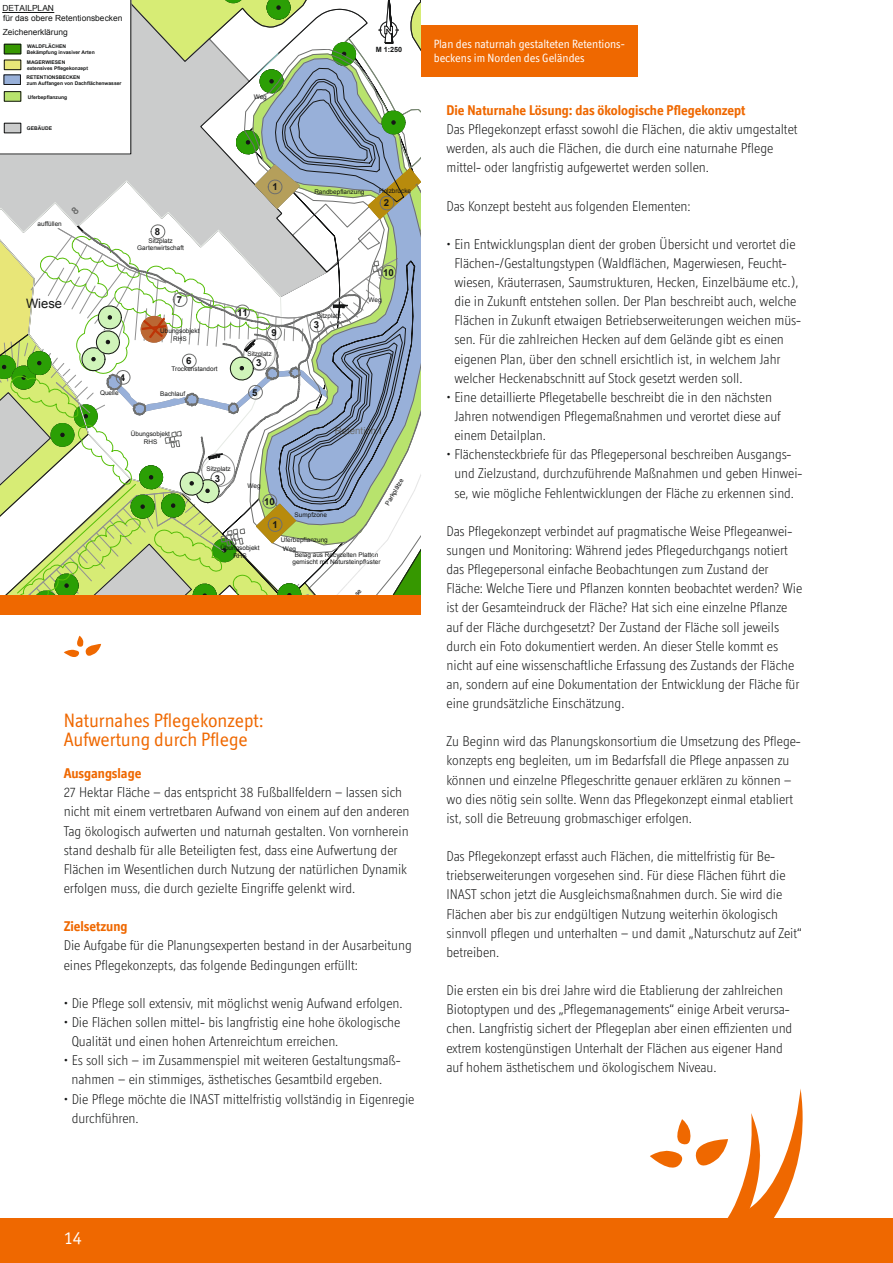
<style>
.page{position:relative;width:893px;height:1263px;background:#fff}
.page>*{position:absolute;margin:0;border:0;box-sizing:border-box;transform-origin:0 0}
.t1{font:19.5px/19.2px "Officina Display ITC";color:#ef6800}
.t2{font:18px "Officina Sans LT";color:#fff}
._01_copy{font:300 14.25px/19.2px "Officina Display ITC";color:#151616}
.Bild{font:12.9px "Arial";color:#151616}
.t3{font:12px/14.4px "Officina Display ITC";color:#fff}
.Bild-2{font:9.75px "Arial";color:#707170}
.Bild-3{font:700 9.6px "Arial";color:#151616}
.Bild-4{font:8.4px/9.8px "Arial";color:#151616}
.Bild-5{font:700 7.2px "Arial";color:#151616}
.Bild-6{font:6.45px/7.5px "Arial";color:#151616;text-align:center}
.Bild-7{font:700 4.95px/6px "Arial";color:#151616}
.s1{font-weight:700;color:#ef6800}
</style>
<div class="page">
<div style="left:0;top:1218px;width:893px;height:45px;background:#ef6800"></div>
<svg style="left:650px;top:1089px;width:153px;height:129px"></svg>
<div style="left:421px;top:26px;width:217px;height:51px;background:#ef6800"></div>
<svg style="left:0;top:0;width:422px;height:657px"></svg>
<p class="Bild-4" style="left:3px;top:3px;width:121px">DETAILPLAN<br>für das obere Retentionsbecken</p>
<p class="Bild-4" style="left:3px;top:28px;width:67px">Zeichenerklärung</p>
<p class="Bild-7" style="left:27px;top:43px;width:69px">WALDFLÄCHEN<br>Bekämpfung invasiver Arten</p>
<p class="Bild-7" style="left:27px;top:59px;width:63px">MAGERWIESEN extensives Pflegekonzept</p>
<p class="Bild-7" style="left:27px;top:74px;width:96px">RETENTIONSBECKEN<br>zum Auffangen von Dachflächenwasser</p>
<p class="Bild-7" style="left:27px;top:126px;width:27px">GEBÄUDE</p>
<p class="Bild-4" style="left:31px;top:13px;width:95px">untere Retentionsbecken</p>
<p class="Bild-7" style="left:27px;top:75px;width:55px">F UCHTWIESEN<br>als Pflanzenkläranlage</p>
<p class="Bild-7" style="left:27px;top:96px;width:69px">Förderung heimischer Arten</p>
<p class="Bild-7" style="left:28px;top:94px;width:41px">Uferbepflanzung</p>
<p class="Bild-6" style="left:254px;top:93px;width:15px">Weg</p>
<p class="Bild-5" style="left:376px;top:45px;width:28px">M 1:250</p>
<p class="Bild-6" style="left:38px;top:220px;width:26px">auffüllen</p>
<p class="Bild" style="left:26px;top:295px;width:38px">Wiese</p>
<p class="Bild-3" style="left:155px;top:225px;width:7px">8</p>
<p class="Bild-6" style="left:137px;top:237px;width:48px">Sitzplatz<br>Gartenwirtschaft</p>
<p class="Bild-3" style="left:177px;top:293px;width:7px">7</p>
<p class="Bild-6" style="left:160px;top:327px;width:41px">Übungsobjekt<br>RHS</p>
<p class="Bild-3" style="left:186px;top:354px;width:7px">6</p>
<p class="Bild-3" style="left:120px;top:371px;width:7px">4</p>
<p class="Bild-6" style="left:100px;top:389px;width:20px">Quelle</p>
<p class="Bild-6" style="left:171px;top:365px;width:48px">Trockenstandort</p>
<p class="Bild-6" style="left:160px;top:390px;width:26px">Bachlauf</p>
<p class="Bild-6" style="left:131px;top:430px;width:41px">Übungsobjekt<br>RHS</p>
<p class="Bild-3" style="left:272px;top:181px;width:7px">1</p>
<p class="Bild-3" style="left:237px;top:306px;width:12px">11</p>
<p class="Bild-3" style="left:271px;top:326px;width:7px">9</p>
<p class="Bild-6" style="left:247px;top:350px;width:26px">Sitzplatz</p>
<p class="Bild-3" style="left:256px;top:357px;width:7px">3</p>
<p class="Bild-3" style="left:252px;top:386px;width:7px">5</p>
<p class="Bild-6" style="left:206px;top:465px;width:26px">Sitzplatz</p>
<p class="Bild-3" style="left:215px;top:472px;width:7px">3</p>
<p class="Bild-6" style="left:248px;top:482px;width:15px">Weg</p>
<p class="Bild-3" style="left:264px;top:495px;width:12px">10</p>
<p class="Bild-3" style="left:272px;top:518px;width:7px">1</p>
<p class="Bild-6" style="left:314px;top:188px;width:52px">Randbepflanzung</p>
<p class="Bild-6" style="left:379px;top:187px;width:34px">Holzbrücke</p>
<p class="Bild-3" style="left:384px;top:197px;width:7px">2</p>
<p class="Bild-3" style="left:383px;top:266px;width:12px">10</p>
<p class="Bild-6" style="left:317px;top:312px;width:26px">Sitzplatz</p>
<p class="Bild-3" style="left:314px;top:319px;width:7px">3</p>
<p class="Bild-6" style="left:368px;top:296px;width:15px">Weg</p>
<p class="Bild-2" style="left:335px;top:424px;width:49px">Retention I</p>
<p class="Bild-6" style="left:295px;top:511px;width:34px">Sumpfzone</p>
<p class="Bild-6" style="left:384px;top:503px;width:32px;rotate:-60deg">Parkplätze</p>
<p class="Bild-6" style="left:220px;top:544px;width:41px">Übungsobjekt<br>RHS</p>
<p class="Bild-6" style="left:281px;top:536px;width:49px">Uferbepflanzung</p>
<p class="Bild-6" style="left:283px;top:545px;width:15px">Weg</p>
<p class="Bild-6" style="left:292px;top:551px;width:90px">Belag aus Recycelten Platten gemischt mit Natursteinpflaster</p>
<p class="t1" style="left:64px;top:711px;width:201px">Naturnahes Pflegekonzept:<br>Aufwertung durch Pflege</p>
<p class="_01_copy" style="left:64px;top:763px;width:347px"><span class="s1">Ausgangslage<br></span>27 Hektar Fläche – das entspricht 38 Fußballfeldern – lassen sich nicht mit einem vertretbaren Aufwand von einem auf den anderen Tag ökologisch aufwerten und naturnah gestalten. Von vornherein stand deshalb für alle Beteiligten fest, dass eine Aufwertung der Flächen im Wesentlichen durch Nutzung der natürlichen Dynamik erfolgen muss, die durch gezielte Eingriffe gelenkt wird.</p>
<p class="_01_copy" style="left:64px;top:917px;width:349px"><span class="s1">Zielsetzung<br></span>Die Aufgabe für die Planungsexperten bestand in der Ausarbeitung eines Pflegekonzepts, das folgende Bedingungen erfüllt:</p>
<p class="_01_copy" style="left:64px;top:993px;width:340px">• Die Pflege soll extensiv, mit möglichst wenig Aufwand erfolgen.</p>
<p class="_01_copy" style="left:72px;top:1012px;width:330px;text-indent:-8px">• Die Flächen sollen mittel- bis langfristig eine hohe ökologische<br>Qualität und einen hohen Artenreichtum erreichen.</p>
<p class="_01_copy" style="left:72px;top:1050px;width:330px;text-indent:-8px">• Es soll sich – im Zusammenspiel mit weiteren Gestaltungsmaß&shy;nahmen – ein stimmiges, ästhetisches Gesamtbild ergeben.</p>
<p class="_01_copy" style="left:72px;top:1089px;width:344px;text-indent:-8px">• Die Pflege möchte die INAST mittelfristig vollständig in Eigenregie durchführen.</p>
<p class="t3" style="left:434px;top:36px;width:193px">Plan des naturnah gestalteten Retentions&shy;beckens im Norden des Geländes</p>
<p class="_01_copy" style="left:446px;top:100px;width:353px"><span class="s1">Die Naturnahe Lösung: das ökologische Pflegekonzept<br></span>Das Pflegekonzept erfasst sowohl die Flächen, die aktiv umgestaltet werden, als auch die Flächen, die durch eine naturnahe Pflege mittel- oder langfristig aufgewertet werden sollen.</p>
<p class="_01_copy" style="left:446px;top:196px;width:246px">Das Konzept besteht aus folgenden Elementen:</p>
<p class="_01_copy" style="left:454px;top:234px;width:348px;text-indent:-8px">• Ein Entwicklungsplan dient der groben Übersicht und verortet die Flächen-/Gestaltungstypen (Waldflächen, Magerwiesen, Feucht&shy;wiesen, Kräuterrasen, Saumstrukturen, Hecken, Einzelbäume etc.), die in Zukunft entstehen sollen. Der Plan beschreibt auch, welche Flächen in Zukunft etwaigen Betriebserweiterungen weichen müs&shy;sen. Für die zahlreichen Hecken auf dem Gelände gibt es einen eigenen Plan, über den schnell ersichtlich ist, in welchem Jahr welcher Heckenabschnitt auf Stock gesetzt werden soll.</p>
<p class="_01_copy" style="left:454px;top:387px;width:328px;text-indent:-8px">• Eine detaillierte Pflegetabelle beschreibt die in den nächsten<br>Jahren notwendigen Pflegemaßnahmen und verortet diese auf einem Detailplan.</p>
<p class="_01_copy" style="left:454px;top:445px;width:350px;text-indent:-8px">• Flächensteckbriefe für das Pflegepersonal beschreiben Ausgangs&shy;und Zielzustand, durchzuführende Maßnahmen und geben Hinwei&shy;se, wie mögliche Fehlentwicklungen der Fläche zu erkennen sind.</p>
<p class="_01_copy" style="left:446px;top:521px;width:357px">Das Pflegekonzept verbindet auf pragmatische Weise Pflegeanwei&shy;sungen und Monitoring: Während jedes Pflegedurchgangs notiert das Pflegepersonal einfache Beobachtungen zum Zustand der Fläche: Welche Tiere und Pflanzen konnten beobachtet werden? Wie ist der Gesamteindruck der Fläche? Hat sich eine einzelne Pflanze auf der Fläche durchgesetzt? Der Zustand der Fläche soll jeweils durch ein Foto dokumentiert werden. An dieser Stelle kommt es nicht auf eine wissenschaftliche Erfassung des Zustands der Fläche an, sondern auf eine Dokumentation der Entwicklung der Fläche für eine grundsätzliche Einschätzung.</p>
<p class="_01_copy" style="left:446px;top:732px;width:355px">Zu Beginn wird das Planungskonsortium die Umsetzung des Pflege&shy;konzepts eng begleiten, um im Bedarfsfall die Pflege anpassen zu können und einzelne Pflegeschritte genauer erklären zu können – wo dies nötig sein sollte. Wenn das Pflegekonzept einmal etabliert ist, soll die Betreuung grobmaschiger erfolgen.</p>
<p class="_01_copy" style="left:446px;top:846px;width:357px">Das Pflegekonzept erfasst auch Flächen, die mittelfristig für Be&shy;triebserweiterungen vorgesehen sind. Für diese Flächen führt die INAST schon jetzt die Ausgleichsmaßnahmen durch. Sie wird die Flächen aber bis zur endgültigen Nutzung weiterhin ökologisch sinnvoll pflegen und unterhalten – und damit „Naturschutz auf Zeit“ betreiben.</p>
<p class="_01_copy" style="left:446px;top:980px;width:347px">Die ersten ein bis drei Jahre wird die Etablierung der zahlreichen Biotoptypen und des „Pflegemanagements“ einige Arbeit verursa&shy;chen. Langfristig sichert der Pflegeplan aber einen effizienten und extrem kostengünstigen Unterhalt der Flächen aus eigener Hand auf hohem ästhetischem und ökologischem Niveau.</p>
<p class="t2" style="left:64px;top:1227px;width:19px">14</p>
</div>
